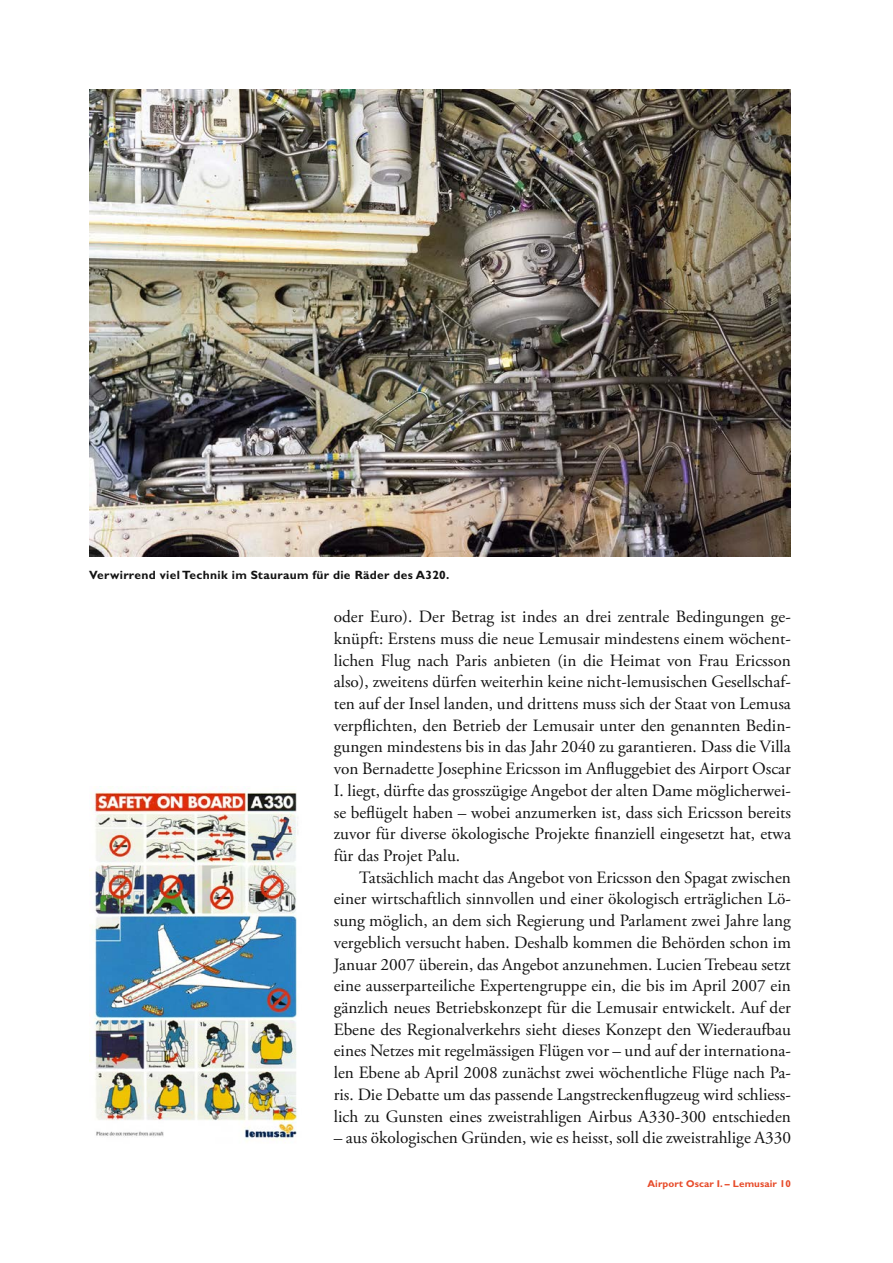
<style>
.page{position:relative;width:893px;height:1263px;background:#fff}
.page>*{position:absolute;margin:0;border:0;box-sizing:border-box;transform-origin:0 0}
.t1{font:17.25px/21.8px "Adobe Garamond Pro";color:#121212;text-align:justify}
.t2{font:700 12px "Gill Sans MT Pro";letter-spacing:.025em;color:#121212}
.t3{font:700 9.9px "Gill Sans MT Pro";letter-spacing:.01em;color:#e74b2a}
</style>
<div class="page">
<img style="left:89px;top:89px;width:702px;height:468px">
<img style="left:89px;top:786px;width:209px;height:357px">
<p class="t2" style="left:89px;top:567px;width:362px">Verwirrend viel Technik im Stauraum für die Räder des A320.</p>
<p class="t1" style="left:334px;top:606px;width:459px">oder Euro). Der Betrag ist indes an drei zentrale Bedingungen ge&shy;knüpft: Erstens muss die neue Lemusair mindestens einem wöchent&shy;lichen Flug nach Paris anbieten (in die Heimat von Frau Ericsson also), zweitens dürfen weiterhin keine nicht-lemusischen Gesellschaf&shy;ten auf der Insel landen, und drittens muss sich der Staat von Lemusa verpflichten, den Betrieb der Lemusair unter den genannten Bedin&shy;gungen mindestens bis in das Jahr 2040 zu garantieren. Dass die Villa von Bernadette Josephine Ericsson im Anfluggebiet des Airport Oscar I. liegt, dürfte das grosszügige Angebot der alten Dame möglicherwei&shy;se beflügelt haben – wobei anzumerken ist, dass sich Ericsson bereits zuvor für diverse ökologische Projekte finanziell eingesetzt hat, etwa für das Projet Palu.</p>
<p class="t1" style="left:334px;top:867px;width:459px;text-indent:26px">Tatsächlich macht das Angebot von Ericsson den Spagat zwischen einer wirtschaftlich sinnvollen und einer ökologisch erträglichen Lö&shy;sung möglich, an dem sich Regierung und Parlament zwei Jahre lang vergeblich versucht haben. Deshalb kommen die Behörden schon im Januar 2007 überein, das Angebot anzunehmen. Lucien Trebeau setzt eine ausserparteiliche Expertengruppe ein, die bis im April 2007 ein gänzlich neues Betriebskonzept für die Lemusair entwickelt. Auf der Ebene des Regionalverkehrs sieht dieses Konzept den Wiederaufbau eines Netzes mit regelmässigen Flügen vor – und auf der internationa&shy;len Ebene ab April 2008 zunächst zwei wöchentliche Flüge nach Pa&shy;ris. Die Debatte um das passende Langstreckenflugzeug wird schliess&shy;lich zu Gunsten eines zweistrahligen Airbus A330-300 entschieden</p>
<p class="t1" style="left:334px;top:1127px;width:459px">– aus ökologischen Gründen, wie es heisst, soll die zweistrahlige A330</p>
<p class="t3" style="left:647px;top:1177px;width:145px">Airport Oscar I. – Lemusair 10</p>
</div>
